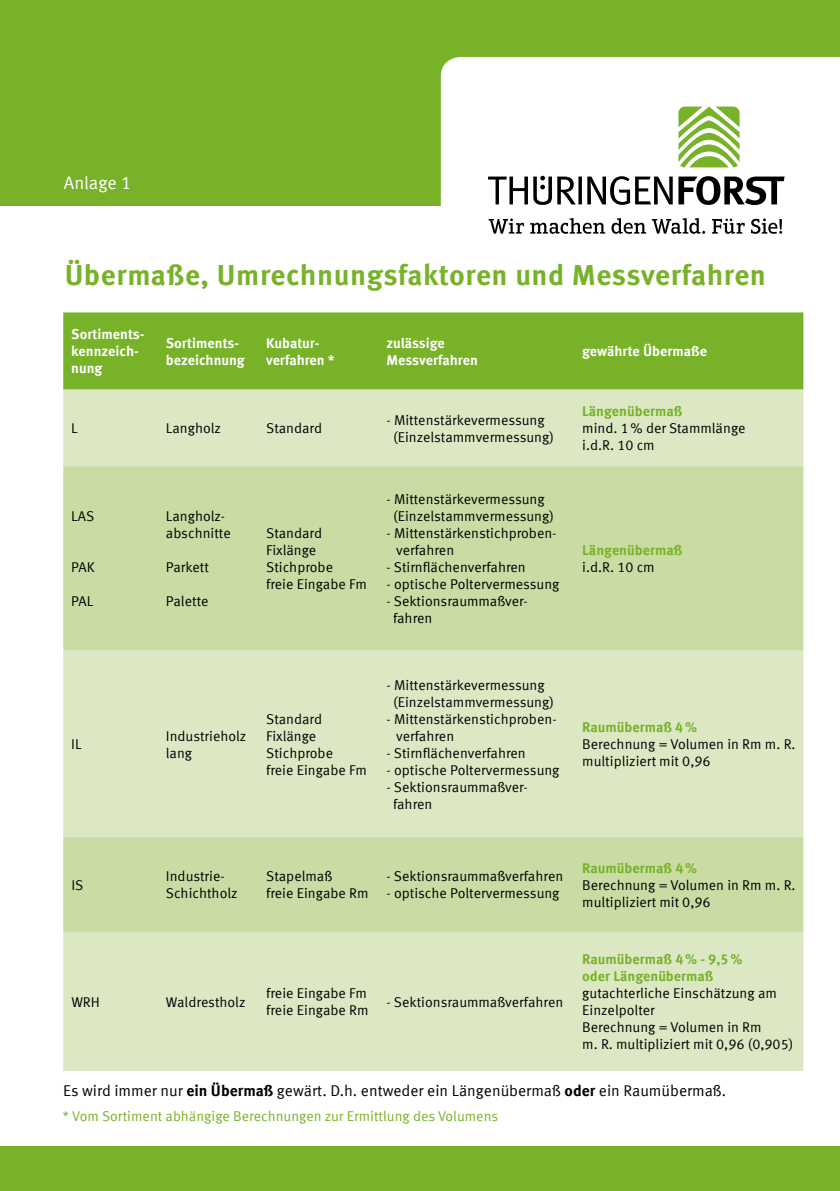
<style>
.page{position:relative;width:840px;height:1191px;background:#fff}
.page>*{position:absolute;margin:0;border:0;box-sizing:border-box;transform-origin:0 0}
.t1{font:700 29px "Meta Offc";letter-spacing:.02em;color:#77b229}
.t2{font:18px "Meta Offc Norm";color:#fff}
.t3{font:15.6px "Meta Offc Norm";color:#000}
.t4{font:14.2px/17px "Meta Offc Norm";color:#000}
.t5{font:700 14.2px/17px "Meta Offc";color:#fff}
.t6{font:700 14.2px/17px "Meta Offc";color:#77b229}
.t7{font:14.2px "Meta Offc Norm";color:#77b229}
.s1{font-family:"Meta Offc";font-weight:700}
</style>
<div class="page">
<div style="left:63px;top:312px;width:740px;height:77px;background:#77b229"></div>
<div style="left:63px;top:389px;width:740px;height:682px;background:#dce8c4"></div>
<svg style="left:63px;top:466px;width:740px;height:466px;fill:#c9dca4"></svg>
<div style="left:0;top:1147px;width:839px;height:44px;background:#77b229"></div>
<div style="left:0;top:0;width:839px;height:205px;background:#77b229"></div>
<div style="left:440px;top:57px;width:399px;height:177px;background:#fff"></div>
<svg style="left:488px;top:176px;width:184px;height:29px"></svg>
<svg style="left:678px;top:176px;width:106px;height:29px"></svg>
<svg style="left:678px;top:107px;width:61px;height:60px"></svg>
<svg style="left:488px;top:218px;width:293px;height:16px"></svg>
<p class="t2" style="left:64px;top:172px;width:69px">Anlage 1</p>
<h1 class="t1" style="left:65px;top:257px;width:702px">Übermaße, Umrechnungsfaktoren und Messverfahren</h1>
<p class="t5" style="left:71px;top:326px;width:75px">Sortiments&shy;kennzeich&shy;nung</p>
<p class="t5" style="left:166px;top:335px;width:81px">Sortiments&shy;bezeichnung</p>
<p class="t5" style="left:266px;top:335px;width:70px">Kubatur&shy;verfahren *</p>
<p class="t5" style="left:386px;top:335px;width:93px">zulässige<br>Messverfahren</p>
<p class="t5" style="left:582px;top:343px;width:126px">gewährte Übermaße</p>
<p class="t4" style="left:71px;top:420px;width:8px">L</p>
<p class="t4" style="left:166px;top:420px;width:57px">Langholz</p>
<p class="t4" style="left:266px;top:420px;width:57px">Standard</p>
<p class="t4" style="left:393px;top:412px;width:162px;text-indent:-7px">- Mittenstärkevermessung (Einzelstammvermessung)</p>
<p class="t4" style="left:71px;top:508px;width:24px">LAS</p>
<p class="t4" style="left:71px;top:559px;width:25px">PAK</p>
<p class="t4" style="left:71px;top:593px;width:23px">PAL</p>
<p class="t4" style="left:166px;top:508px;width:66px">Langholz&shy;abschnitte</p>
<p class="t4" style="left:166px;top:559px;width:45px">Parkett</p>
<p class="t4" style="left:166px;top:593px;width:44px">Palette</p>
<p class="t4" style="left:266px;top:525px;width:102px">Standard<br>Fixlänge<br>Stichprobe<br>freie Eingabe Fm</p>
<p class="t4" style="left:393px;top:491px;width:162px;text-indent:-7px">- Mittenstärkevermessung (Einzelstammvermessung)</p>
<p class="t4" style="left:396px;top:525px;width:162px;text-indent:-10px">- Mittenstärkenstichproben&shy;verfahren</p>
<p class="t4" style="left:386px;top:559px;width:141px">- Stirnflächenverfahren</p>
<p class="t4" style="left:386px;top:576px;width:174px">- optische Poltervermessung</p>
<p class="t4" style="left:393px;top:593px;width:136px;text-indent:-7px">- Sektionsraummaßver&shy;fahren</p>
<p class="t6" style="left:582px;top:403px;width:102px">Längenübermaß</p>
<p class="t4" style="left:582px;top:420px;width:165px">mind. 1% der Stammlänge i.d.R. 10 cm</p>
<p class="t6" style="left:582px;top:542px;width:102px">Längenübermaß</p>
<p class="t4" style="left:582px;top:559px;width:74px">i.d.R. 10 cm</p>
<p class="t4" style="left:71px;top:736px;width:12px">IL</p>
<p class="t4" style="left:166px;top:727px;width:82px">Industrieholz lang</p>
<p class="t4" style="left:266px;top:710px;width:102px">Standard<br>Fixlänge<br>Stichprobe<br>freie Eingabe Fm</p>
<p class="t4" style="left:393px;top:676px;width:162px;text-indent:-7px">- Mittenstärkevermessung (Einzelstammvermessung)</p>
<p class="t4" style="left:396px;top:710px;width:162px;text-indent:-10px">- Mittenstärkenstichproben&shy;verfahren</p>
<p class="t4" style="left:386px;top:744px;width:141px">- Stirnflächenverfahren</p>
<p class="t4" style="left:386px;top:761px;width:174px">- optische Poltervermessung</p>
<p class="t4" style="left:393px;top:778px;width:136px;text-indent:-7px">- Sektionsraummaßver&shy;fahren</p>
<p class="t6" style="left:582px;top:719px;width:116px">Raumübermaß 4%</p>
<p class="t4" style="left:582px;top:736px;width:215px">Berechnung = Volumen in Rm m. R. multipliziert mit 0,96</p>
<p class="t4" style="left:71px;top:876px;width:14px">IS</p>
<p class="t4" style="left:166px;top:868px;width:73px">Industrie-<br>Schichtholz</p>
<p class="t4" style="left:266px;top:868px;width:104px">Stapelmaß<br>freie Eingabe Rm</p>
<p class="t4" style="left:386px;top:868px;width:178px">- Sektionsraummaßverfahren</p>
<p class="t4" style="left:386px;top:885px;width:174px">- optische Poltervermessung</p>
<p class="t6" style="left:582px;top:860px;width:116px">Raumübermaß 4%</p>
<p class="t4" style="left:582px;top:876px;width:215px">Berechnung = Volumen in Rm m. R. multipliziert mit 0,96</p>
<p class="t6" style="left:582px;top:951px;width:161px">Raumübermaß 4% - 9,5% oder Längenübermaß</p>
<p class="t4" style="left:582px;top:985px;width:212px">gutachterliche Einschätzung am<br>Einzelpolter<br>Berechnung = Volumen in Rm<br>m. R. multipliziert mit 0,96 (0,905)</p>
<p class="t3" style="left:63px;top:1081px;width:664px">Es wird immer nur <span class="s1">ein Übermaß</span> gewärt. D.h. entweder ein Längenübermaß <span class="s1">oder</span> ein Raumübermaß.</p>
<p class="t7" style="left:63px;top:1107px;width:437px">* Vom Sortiment abhängige Berechnungen zur Ermittlung des Volumens</p>
<p class="t4" style="left:71px;top:993px;width:30px">WRH</p>
<p class="t4" style="left:166px;top:993px;width:81px">Waldrestholz</p>
<p class="t4" style="left:266px;top:985px;width:104px">freie Eingabe Fm freie Eingabe Rm</p>
<p class="t4" style="left:386px;top:993px;width:178px">- Sektionsraummaßverfahren</p>
</div>
